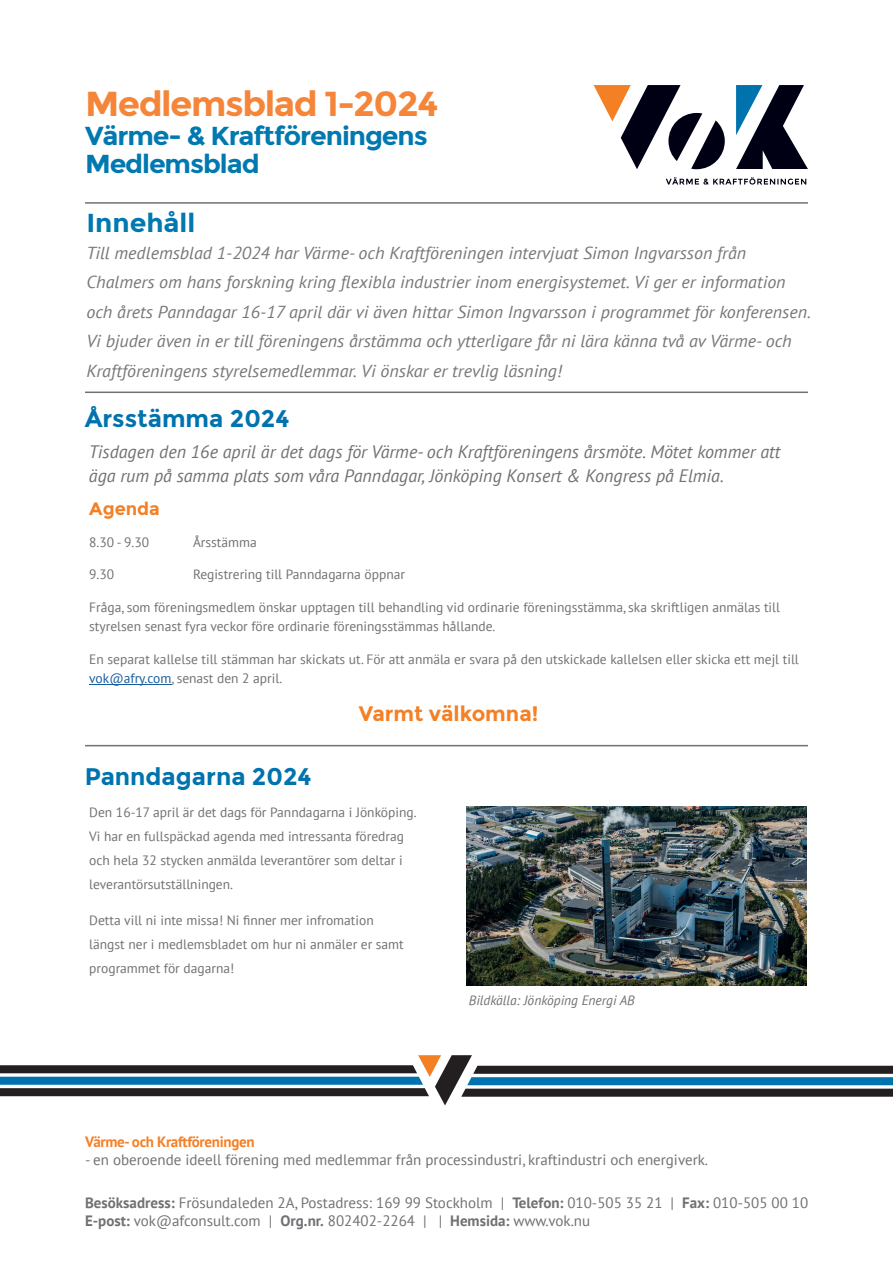
<style>
.page{position:relative;width:893px;height:1263px;background:#fff}
.page>*{position:absolute;margin:0;border:0;box-sizing:border-box;transform-origin:0 0}
.Brödtext{font:700 34.65px "Montserrat";letter-spacing:-.04em;color:#f58539;scale:1.04 1}
.Brödtext-2{font:700 25.95px/29px "Montserrat";letter-spacing:-.04em;color:#0078b0;scale:1.04 1}
.Brödtext-3{font:700 25.95px "Montserrat";color:#0078b0;scale:1.04 1}
.Brödtext-4{font:700 24px "Montserrat";color:#0073ae}
.Brödtext-5{font:700 21px "Montserrat";color:#f48026}
.Brödtext-6{font:italic 18px/24px "PT Sans";color:#717074}
.Brödtext-7{font:700 18px "Montserrat";color:#f48026}
.Brödtext-8{font:italic 17.4px/29.5px "PT Sans";color:#777679;scale:1.04 1}
.t1{font:15px/18px "PT Sans";color:#717074}
.t2{font:700 15px "PT Sans";letter-spacing:-.02em;color:#f48026}
.Brödtext-9{font:13.5px/24px "PT Sans";color:#717074}
.Brödtext-10{font:italic 13.5px "PT Sans";color:#717074}
.s1{color:#175d9e}
.s2{color:#777679}
.s3{font-weight:700}
</style>
<div class="page">
<svg style="left:0;top:1055px;width:893px;height:50px"></svg>
<svg style="left:736px;top:85px;width:72px;height:84px"></svg>
<svg style="left:594px;top:85px;width:131px;height:84px"></svg>
<svg style="left:666px;top:177px;width:140px;height:8px"></svg>
<hr style="left:85px;top:202px;width:723px;height:2px;background:#717074">
<hr style="left:85px;top:391px;width:723px;height:2px;background:#717074">
<hr style="left:89px;top:684px;width:83px;height:1px;background:#175d9e">
<hr style="left:85px;top:745px;width:723px;height:1px;background:#717074">
<img style="left:466px;top:806px;width:340px;height:179px">
<p class="Brödtext" style="left:85px;top:83px;width:341px">Medlemsblad 1-2024</p>
<p class="Brödtext-2" style="left:85px;top:121px;width:331px">Värme- &amp; Kraftföreningens<br>Medlemsblad</p>
<p class="Brödtext-3" style="left:86px;top:207px;width:106px">Innehåll</p>
<p class="Brödtext-8" style="left:86px;top:237px;width:698px">Till medlemsblad 1-2024 har Värme- och Kraftföreningen intervjuat Simon Ingvarsson från Chalmers om hans forskning kring flexibla industrier inom energisystemet. Vi ger er information och årets Panndagar 16-17 april där vi även hittar Simon Ingvarsson i programmet för konferensen.<br>Vi bjuder även in er till föreningens årstämma och ytterligare får ni lära känna två av Värme- och Kraftföreningens styrelsemedlemmar. Vi önskar er trevlig läsning!</p>
<p class="Brödtext-4" style="left:85px;top:404px;width:206px">Årsstämma 2024</p>
<p class="Brödtext-6" style="left:89px;top:439px;width:693px">Tisdagen den 16e april är det dags för Värme- och Kraftföreningens årsmöte. Mötet kommer att äga rum på samma plats som våra Panndagar, Jönköping Konsert &amp; Kongress på Elmia.</p>
<p class="Brödtext-7" style="left:89px;top:498px;width:72px">Agenda</p>
<p class="Brödtext-9" style="left:89px;top:530px;width:61px">8.30 - 9.30</p>
<p class="Brödtext-9" style="left:193px;top:530px;width:65px">Årsstämma</p>
<p class="Brödtext-9" style="left:89px;top:562px;width:26px">9.30</p>
<p class="Brödtext-9" style="left:193px;top:562px;width:214px">Registrering till Panndagarna öppnar</p>
<p class="Brödtext-9" style="left:89px;top:597px;width:692px;line-height:19.5px">Fråga, som föreningsmedlem önskar upptagen till behandling vid ordinarie föreningsstämma, ska skriftligen anmälas till styrelsen senast fyra veckor före ordinarie föreningsstämmas hållande.</p>
<p class="Brödtext-9" style="left:89px;top:649px;width:711px;line-height:19.5px">En separat kallelse till stämman har skickats ut. För att anmäla er svara på den utskickade kallelsen eller skicka ett mejl till <span class="s1">vok@afry.com</span><span class="s2">,</span> senast den 2 april.</p>
<p class="Brödtext-5" style="left:359px;top:701px;width:181px">Varmt välkomna!</p>
<p class="Brödtext-4" style="left:85px;top:762px;width:228px">Panndagarna 2024</p>
<p class="Brödtext-9" style="left:89px;top:800px;width:329px">Den 16-17 april är det dags för Panndagarna i Jönköping.<br>Vi har en fullspäckad agenda med intressanta föredrag och hela 32 stycken anmälda leverantörer som deltar i leverantörsutställningen.</p>
<p class="Brödtext-9" style="left:89px;top:908px;width:316px">Detta vill ni inte missa! Ni finner mer infromation längst ner i medlemsbladet om hur ni anmäler er samt programmet för dagarna!</p>
<p class="Brödtext-10" style="left:469px;top:991px;width:167px">Bildkälla: Jönköping Energi AB</p>
<p class="t2" style="left:85px;top:1132px;width:171px">Värme- och Kraftföreningen</p>
<p class="t1" style="left:85px;top:1151px;width:625px">- en oberoende ideell förening med medlemmar från processindustri, kraftindustri och energiverk.</p>
<p class="t1" style="left:85px;top:1193px;width:725px"><span class="s3">Besöksadress:</span> Frösundaleden 2A, Postadress: 169 99 Stockholm | <span class="s3">Telefon:</span> 010-505 35 21 | <span class="s3">Fax:</span> 010-505 00 10<br><span class="s3">E-post:</span> vok@afconsult.com | <span class="s3">Org.nr.</span> 802402-2264 | | <span class="s3">Hemsida:</span> www.vok.nu</p>
</div>
